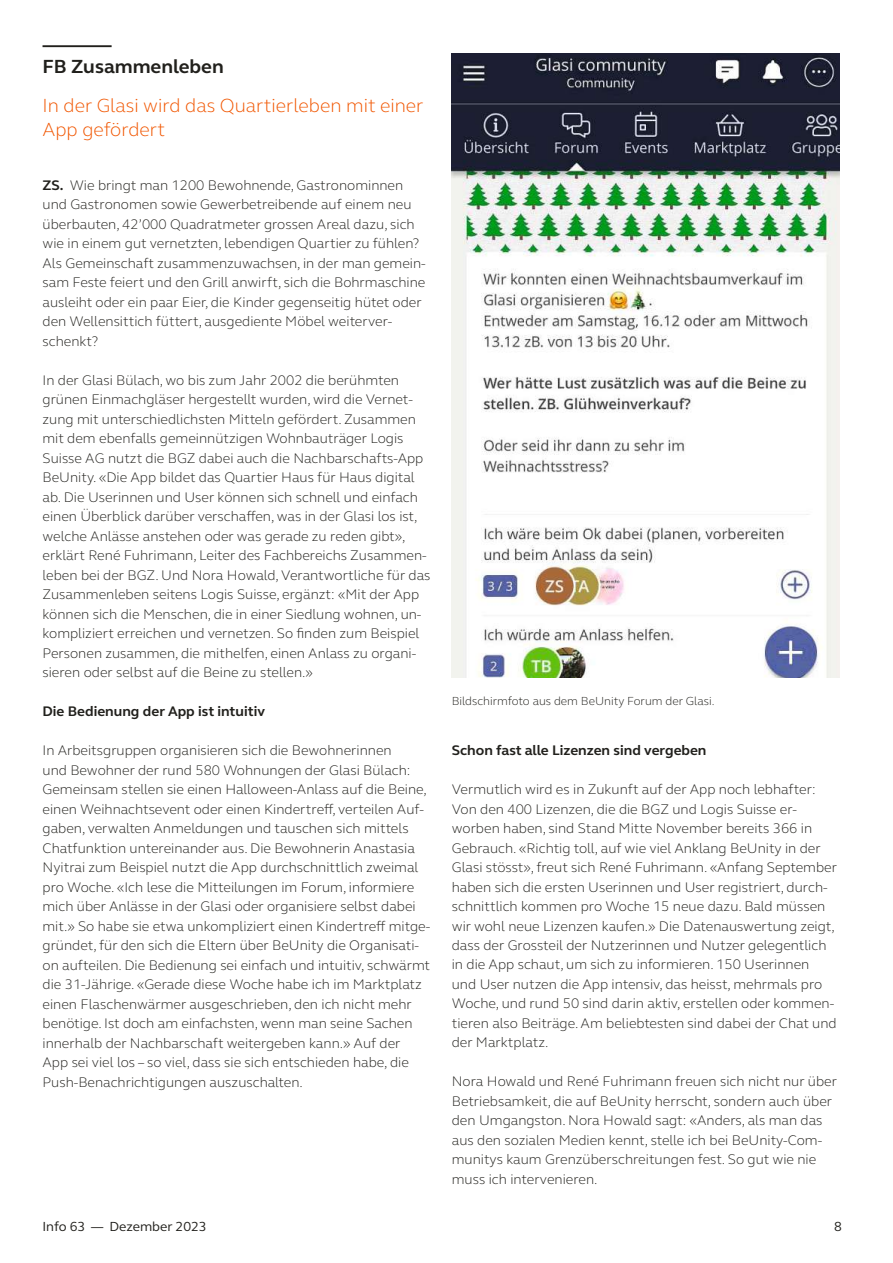
<style>
.page{position:relative;width:893px;height:1263px;background:#fff}
.page>*{position:absolute;margin:0;border:0;box-sizing:border-box;transform-origin:0 0}
.t1{font:300 19.5px/24px "FS Elliot";color:#f15600}
.t2{font:700 19.5px "FS Elliot";color:#21201c}
.t3{font:300 14.25px/19.5px "FS Elliot";color:#21201c}
.t4{font:700 14.25px "FS Elliot";color:#21201c}
.t5{font:13.5px "FS Elliot";color:#21201c}
.t6{font:300 12px "FS Elliot";color:#21201c}
.s1{font-weight:700}
</style>
<div class="page">
<hr style="left:43px;top:45px;width:69px;height:2px;background:#21201c">
<img style="left:452px;top:53px;width:388px;height:624px">
<h1 class="t2" style="left:43px;top:59px;width:183px">FB Zusammenleben</h1>
<h1 class="t1" style="left:43px;top:95px;width:382px">In der Glasi wird das Quartierleben mit einer<br>App gefördert</h1>
<p class="t3" style="left:43px;top:177px;width:385px"><span class="s1">ZS.</span> Wie bringt man 1200 Bewohnende, Gastronominnen und Gastronomen sowie Gewerbetreibende auf einem neu überbauten, 42’000 Quadratmeter grossen Areal dazu, sich wie in einem gut vernetzten, lebendigen Quartier zu fühlen?<br>Als Gemeinschaft zusammenzuwachsen, in der man gemein&shy;sam Feste feiert und den Grill anwirft, sich die Bohrmaschine ausleiht oder ein paar Eier, die Kinder gegenseitig hütet oder den Wellensittich füttert, ausgediente Möbel weiterver&shy;schenkt?</p>
<p class="t3" style="left:43px;top:372px;width:389px">In der Glasi Bülach, wo bis zum Jahr 2002 die berühmten grünen Einmachgläser hergestellt wurden, wird die Vernet&shy;zung mit unterschiedlichsten Mitteln gefördert. Zusammen mit dem ebenfalls gemeinnützigen Wohnbauträger Logis Suisse AG nutzt die BGZ dabei auch die Nachbarschafts-App BeUnity. «Die App bildet das Quartier Haus für Haus digital ab. Die Userinnen und User können sich schnell und einfach einen Überblick darüber verschaffen, was in der Glasi los ist, welche Anlässe anstehen oder was gerade zu reden gibt», erklärt René Fuhrimann, Leiter des Fachbereichs Zusammen&shy;leben bei der BGZ. Und Nora Howald, Verantwortliche für das Zusammenleben seitens Logis Suisse, ergänzt: «Mit der App können sich die Menschen, die in einer Siedlung wohnen, un&shy;kompliziert erreichen und vernetzen. So finden zum Beispiel Personen zusammen, die mithelfen, einen Anlass zu organi&shy;sieren oder selbst auf die Beine zu stellen.»</p>
<p class="t4" style="left:43px;top:706px;width:224px">Die Bedienung der App ist intuitiv</p>
<p class="t3" style="left:43px;top:742px;width:389px">In Arbeitsgruppen organisieren sich die Bewohnerinnen<br>und Bewohner der rund 580 Wohnungen der Glasi Bülach:<br>Gemeinsam stellen sie einen Halloween-Anlass auf die Beine, einen Weihnachtsevent oder einen Kindertreff, verteilen Auf&shy;gaben, verwalten Anmeldungen und tauschen sich mittels Chatfunktion untereinander aus. Die Bewohnerin Anastasia Nyitrai zum Beispiel nutzt die App durchschnittlich zweimal pro Woche. «Ich lese die Mitteilungen im Forum, informiere mich über Anlässe in der Glasi oder organisiere selbst dabei mit.» So habe sie etwa unkompliziert einen Kindertreff mitge&shy;gründet, für den sich die Eltern über BeUnity die Organisati&shy;on aufteilen. Die Bedienung sei einfach und intuitiv, schwärmt die 31-Jährige. «Gerade diese Woche habe ich im Marktplatz einen Flaschenwärmer ausgeschrieben, den ich nicht mehr benötige. Ist doch am einfachsten, wenn man seine Sachen innerhalb der Nachbarschaft weitergeben kann.» Auf der<br>App sei viel los – so viel, dass sie sich entschieden habe, die Push-Benachrichtigungen auszuschalten.</p>
<p class="t4" style="left:452px;top:745px;width:256px">Schon fast alle Lizenzen sind vergeben</p>
<p class="t6" style="left:452px;top:696px;width:264px">Bildschirmfoto aus dem BeUnity Forum der Glasi.</p>
<p class="t3" style="left:452px;top:781px;width:387px">Vermutlich wird es in Zukunft auf der App noch lebhafter:<br>Von den 400 Lizenzen, die die BGZ und Logis Suisse er&shy;worben haben, sind Stand Mitte November bereits 366 in Gebrauch. «Richtig toll, auf wie viel Anklang BeUnity in der Glasi stösst», freut sich René Fuhrimann. «Anfang September haben sich die ersten Userinnen und User registriert, durch&shy;schnittlich kommen pro Woche 15 neue dazu. Bald müssen wir wohl neue Lizenzen kaufen.» Die Datenauswertung zeigt, dass der Grossteil der Nutzerinnen und Nutzer gelegentlich in die App schaut, um sich zu informieren. 150 Userinnen und User nutzen die App intensiv, das heisst, mehrmals pro Woche, und rund 50 sind darin aktiv, erstellen oder kommen&shy;tieren also Beiträge. Am beliebtesten sind dabei der Chat und der Marktplatz.</p>
<p class="t3" style="left:452px;top:1073px;width:387px">Nora Howald und René Fuhrimann freuen sich nicht nur über Betriebsamkeit, die auf BeUnity herrscht, sondern auch über den Umgangston. Nora Howald sagt: «Anders, als man das aus den sozialen Medien kennt, stelle ich bei BeUnity-Com&shy;munitys kaum Grenzüberschreitungen fest. So gut wie nie muss ich intervenieren.</p>
<p class="t5" style="left:43px;top:1217px;width:166px">Info 63 — Dezember 2023</p>
<p class="t5" style="left:834px;top:1217px;width:9px">8</p>
</div>
